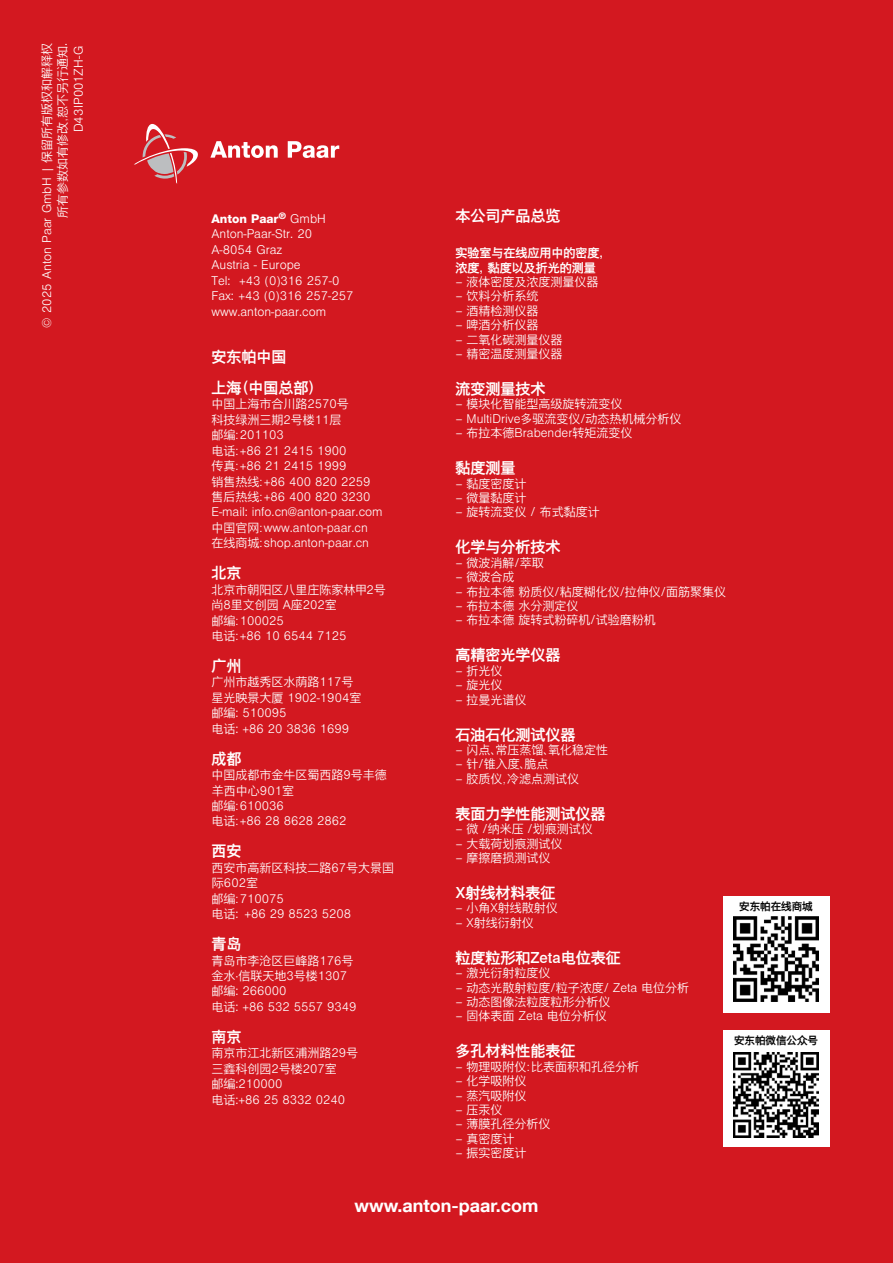
<style>
.page{position:relative;width:893px;height:1263px;background:#d31820}
.page>*{position:absolute;margin:0;border:0;box-sizing:border-box;transform-origin:0 0}
.t1{font:700 18px "Helvetica Neue LT Com";color:#fff}
.t2{font:500 15px/30.9px "Nimbus Sans Global";color:#fff}
.t3{font:300 12px/15.5px "Nimbus Sans Global";color:#fff}
.t4{font:500 12px/14.4px "Nimbus Sans Global";color:#fff}
.t5{font:800 12px "Helvetica Neue LT Com";color:#fff}
.t6{font:300 12px "Nimbus Sans Global";letter-spacing:.02em;color:#fff}
.t7{font:500 10.5px "Nimbus Sans Global";color:#000}
.s1{font-family:"Nimbus Sans Global";font-weight:300}
</style>
<div class="page">
<div style="left:723px;top:895px;width:106px;height:117px;background:#fff"></div>
<img style="left:734px;top:917px;width:84px;height:85px">
<div style="left:723px;top:1029px;width:106px;height:117px;background:#fff"></div>
<img style="left:733px;top:1052px;width:86px;height:85px">
<svg style="left:210px;top:141px;width:68px;height:17px"></svg>
<svg style="left:288px;top:141px;width:51px;height:17px"></svg>
<svg style="left:134px;top:124px;width:64px;height:60px"></svg>
<p class="t3" style="left:39px;top:328px;width:286px;text-align:right;rotate:-90deg">© 2025 Anton Paar GmbH | 保留所有版权和解释权所有参数如有修改，恕不另行通知.</p>
<p class="t6" style="left:72px;top:132px;width:88px;rotate:-90deg">D43IP001ZH-G</p>
<p class="t5" style="left:211px;top:211px;width:116px">Anton Paar<sup>®</sup> <span class="s1">GmbH</span></p>
<p class="t3" style="left:211px;top:226px;width:143px">Anton-Paar-Str. 20<br>A-8054 Graz<br>Austria - Europe<br>Tel: +43 (0)316 257-0<br>Fax: +43 (0)316 257-257 www.anton-paar.com</p>
<p class="t2" style="left:211px;top:341px;width:112px">安东帕中国<br>上海（中国总部）</p>
<p class="t3" style="left:211px;top:396px;width:173px">中国上海市合川路2570号<br>科技绿洲三期2号楼11层<br>邮编：201103<br>电话：+86 21 2415 1900<br>传真：+86 21 2415 1999<br>销售热线：+86 400 820 2259售后热线：+86 400 820 3230<br>E-mail: info.cn@anton-paar.com中国官网：www.anton-paar.cn在线商城：shop.anton-paar.cn</p>
<p class="t2" style="left:211px;top:558px;width:31px">北京</p>
<p class="t3" style="left:211px;top:582px;width:176px">北京市朝阳区八里庄陈家林甲2号尚8里文创园 A座202室<br>邮编：100025<br>电话：+86 10 6544 7125</p>
<p class="t2" style="left:211px;top:650px;width:31px">广州</p>
<p class="t3" style="left:211px;top:674px;width:151px">广州市越秀区水荫路117号星光映景大厦 1902-1904室邮编: 510095<br>电话: +86 20 3836 1699</p>
<p class="t2" style="left:211px;top:743px;width:31px">成都</p>
<p class="t3" style="left:211px;top:767px;width:177px">中国成都市金牛区蜀西路9号丰德羊西中心901室<br>邮编：610036<br>电话：+86 28 8628 2862</p>
<p class="t2" style="left:211px;top:836px;width:31px">西安</p>
<p class="t3" style="left:211px;top:860px;width:184px">西安市高新区科技二路67号大景国际602室<br>邮编：710075<br>电话: +86 29 8523 5208</p>
<p class="t2" style="left:211px;top:928px;width:31px">青岛</p>
<p class="t3" style="left:211px;top:953px;width:147px">青岛市李沧区巨峰路176号金水·信联天地3号楼1307邮编: 266000<br>电话: +86 532 5557 9349</p>
<p class="t2" style="left:211px;top:1021px;width:31px">南京</p>
<p class="t3" style="left:211px;top:1045px;width:148px">南京市江北新区浦洲路29号三鑫科创园2号楼207室<br>邮编:210000<br>电话:+86 25 8332 0240</p>
<p class="t2" style="left:455px;top:200px;width:106px">本公司产品总览</p>
<p class="t4" style="left:455px;top:246px;width:157px">实验室与在线应用中的密度，浓度，黏度以及折光的测量</p>
<p class="t3" style="left:455px;top:274px;width:145px">– 液体密度及浓度测量仪器</p>
<p class="t3" style="left:455px;top:288px;width:85px">– 饮料分析系统</p>
<p class="t3" style="left:455px;top:303px;width:85px">– 酒精检测仪器</p>
<p class="t3" style="left:455px;top:317px;width:85px">– 啤酒分析仪器</p>
<p class="t3" style="left:455px;top:332px;width:109px">– 二氧化碳测量仪器</p>
<p class="t3" style="left:455px;top:346px;width:109px">– 精密温度测量仪器</p>
<p class="t2" style="left:455px;top:373px;width:91px">流变测量技术</p>
<p class="t3" style="left:455px;top:396px;width:169px">– 模块化智能型高级旋转流变仪</p>
<p class="t3" style="left:455px;top:411px;width:228px">– MultiDrive多驱流变仪/动态热机械分析仪</p>
<p class="t3" style="left:455px;top:425px;width:179px">– 布拉本德Brabender转矩流变仪</p>
<p class="t2" style="left:455px;top:452px;width:61px">黏度测量</p>
<p class="t3" style="left:455px;top:476px;width:73px">– 黏度密度计</p>
<p class="t3" style="left:455px;top:490px;width:73px">– 微量黏度计</p>
<p class="t3" style="left:455px;top:504px;width:146px">– 旋转流变仪 / 布式黏度计</p>
<p class="t2" style="left:455px;top:532px;width:106px">化学与分析技术</p>
<p class="t3" style="left:455px;top:555px;width:90px">– 微波消解/萃取</p>
<p class="t3" style="left:455px;top:569px;width:61px">– 微波合成</p>
<p class="t3" style="left:455px;top:584px;width:272px">– 布拉本德 粉质仪/粘度糊化仪/拉伸仪/面筋聚集仪</p>
<p class="t3" style="left:455px;top:598px;width:125px">– 布拉本德 水分测定仪</p>
<p class="t3" style="left:455px;top:612px;width:202px">– 布拉本德 旋转式粉碎机/试验磨粉机</p>
<p class="t2" style="left:455px;top:640px;width:106px">高精密光学仪器</p>
<p class="t3" style="left:455px;top:663px;width:49px">– 折光仪</p>
<p class="t3" style="left:455px;top:677px;width:49px">– 旋光仪</p>
<p class="t3" style="left:455px;top:692px;width:73px">– 拉曼光谱仪</p>
<p class="t2" style="left:455px;top:719px;width:121px">石油石化测试仪器</p>
<p class="t3" style="left:455px;top:742px;width:154px">– 闪点、常压蒸馏、氧化稳定性</p>
<p class="t3" style="left:455px;top:756px;width:95px">– 针/锥入度、脆点</p>
<p class="t3" style="left:455px;top:771px;width:125px">– 胶质仪，冷滤点测试仪</p>
<p class="t2" style="left:455px;top:798px;width:151px">表面力学性能测试仪器</p>
<p class="t3" style="left:455px;top:821px;width:139px">– 微 /纳米压 /划痕测试仪</p>
<p class="t3" style="left:455px;top:836px;width:109px">– 大载荷划痕测试仪</p>
<p class="t3" style="left:455px;top:850px;width:97px">– 摩擦磨损测试仪</p>
<p class="t2" style="left:455px;top:877px;width:102px">X射线材料表征</p>
<p class="t3" style="left:455px;top:900px;width:104px">– 小角X射线散射仪</p>
<p class="t3" style="left:455px;top:915px;width:80px">– X射线衍射仪</p>
<p class="t2" style="left:455px;top:942px;width:167px">粒度粒形和Zeta电位表征</p>
<p class="t3" style="left:455px;top:965px;width:97px">– 激光衍射粒度仪</p>
<p class="t3" style="left:455px;top:980px;width:235px">– 动态光散射粒度/粒子浓度/ Zeta 电位分析</p>
<p class="t3" style="left:455px;top:994px;width:157px">– 动态图像法粒度粒形分析仪</p>
<p class="t3" style="left:455px;top:1008px;width:153px">– 固体表面 Zeta 电位分析仪</p>
<p class="t2" style="left:455px;top:1036px;width:121px">多孔材料性能表征</p>
<p class="t3" style="left:455px;top:1059px;width:185px">– 物理吸附仪：比表面积和孔径分析</p>
<p class="t3" style="left:455px;top:1073px;width:73px">– 化学吸附仪</p>
<p class="t3" style="left:455px;top:1088px;width:73px">– 蒸汽吸附仪</p>
<p class="t3" style="left:455px;top:1102px;width:49px">– 压汞仪</p>
<p class="t3" style="left:455px;top:1116px;width:97px">– 薄膜孔径分析仪</p>
<p class="t3" style="left:455px;top:1131px;width:61px">– 真密度计</p>
<p class="t3" style="left:455px;top:1145px;width:73px">– 振实密度计</p>
<p class="t7" style="left:739px;top:900px;width:75px">安东帕在线商城</p>
<p class="t7" style="left:734px;top:1034px;width:85px">安东帕微信公众号</p>
<h1 class="t1" style="left:354px;top:1194px;width:185px">www.anton-paar.com</h1>
</div>
